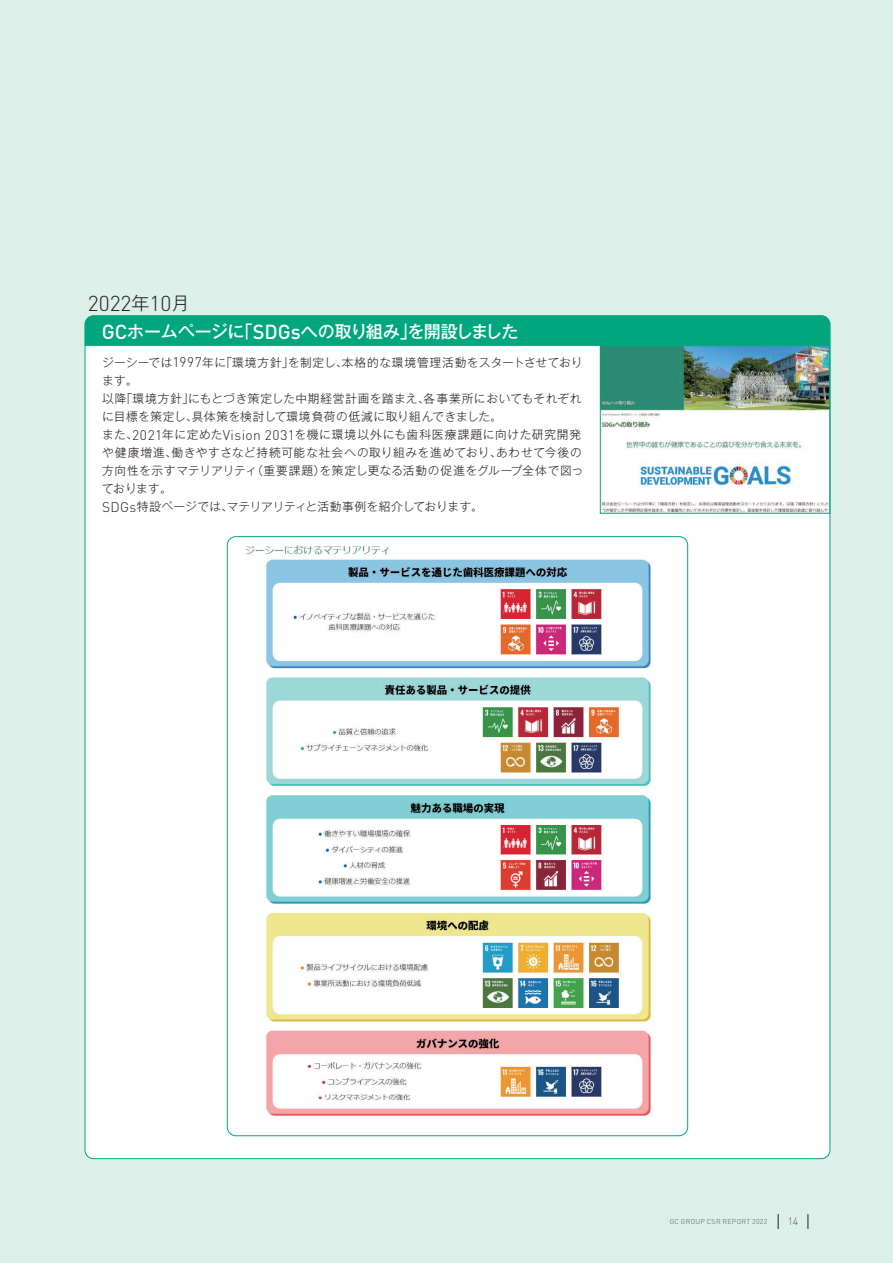
<style>
.page{position:relative;width:893px;height:1263px;background:#dcefe9}
.page>*{position:absolute;margin:0;border:0;box-sizing:border-box;transform-origin:0 0}
.t1{font:300 21.3px "DIN Pro";color:#231f20}
.t2{font:500 16.95px "Gothic MB101 Pro";letter-spacing:-.02em;color:#fff}
.t3{font:300 11.7px/18px "Gothic MB101 Pro";letter-spacing:.045em;color:#231f20}
.t4{font:300 10.65px "DIN Pro";color:#57585a}
.t5{font:300 7.05px "DIN Pro";letter-spacing:.035em;color:#57585a}
.s1{font-family:"Gothic MB101 Pro";font-size:18px}
.s2{font-family:"DIN Pro";font-size:20.1px}
.s3{font-family:"DIN Pro";font-size:13.8px}
</style>
<div class="page">
<div style="left:85px;top:316px;width:745px;height:843px;background:#fff;border-radius:9px"></div>
<div style="left:85px;top:315px;width:745px;height:31px;background:#00a77e"></div>
<img style="left:602px;top:346px;width:229px;height:167px">
<div style="left:600px;top:346px;width:230px;height:167px;border:1px solid #00a77e"></div>
<svg style="left:808px;top:1214px;width:1px;height:15px"></svg>
<svg style="left:778px;top:1214px;width:1px;height:15px"></svg>
<img style="left:227px;top:537px;width:461px;height:599px">
<h1 class="t1" style="left:88px;top:286px;width:103px">2022<span class="s1">年</span>10<span class="s1">月</span></h1>
<h2 class="t2" style="left:102px;top:317px;width:418px"><span class="s2">GC</span>ホームページに「<span class="s2">SDGs</span>への取り組み」を開設しました</h2>
<p class="t3" style="left:102px;top:352px;width:483px">ジーシーでは<span class="s3">1997</span>年に「環境方針」を制定し、本格的な環境管理活動をスタートさせております。<br>以降「環境方針」にもとづき策定した中期経営計画を踏まえ、各事業所においてもそれぞれに目標を策定し、具体策を検討して環境負荷の低減に取り組んできました。<br>また、<span class="s3">2021</span>年に定めた<span class="s3">Vision 2031</span>を機に環境以外にも歯科医療課題に向けた研究開発や健康増進、働きやすさなど持続可能な社会への取り組みを進めており、あわせて今後の方向性を示すマテリアリティ（重要課題）を策定し更なる活動の促進をグループ全体で図っております。<br><span class="s3">SDGs</span>特設ページでは、マテリアリティと活動事例を紹介しております。</p>
<p class="t5" style="left:670px;top:1216px;width:99px">GC GROUP CSR REPORT 2022</p>
<p class="t4" style="left:788px;top:1213px;width:12px">14</p>
</div>
